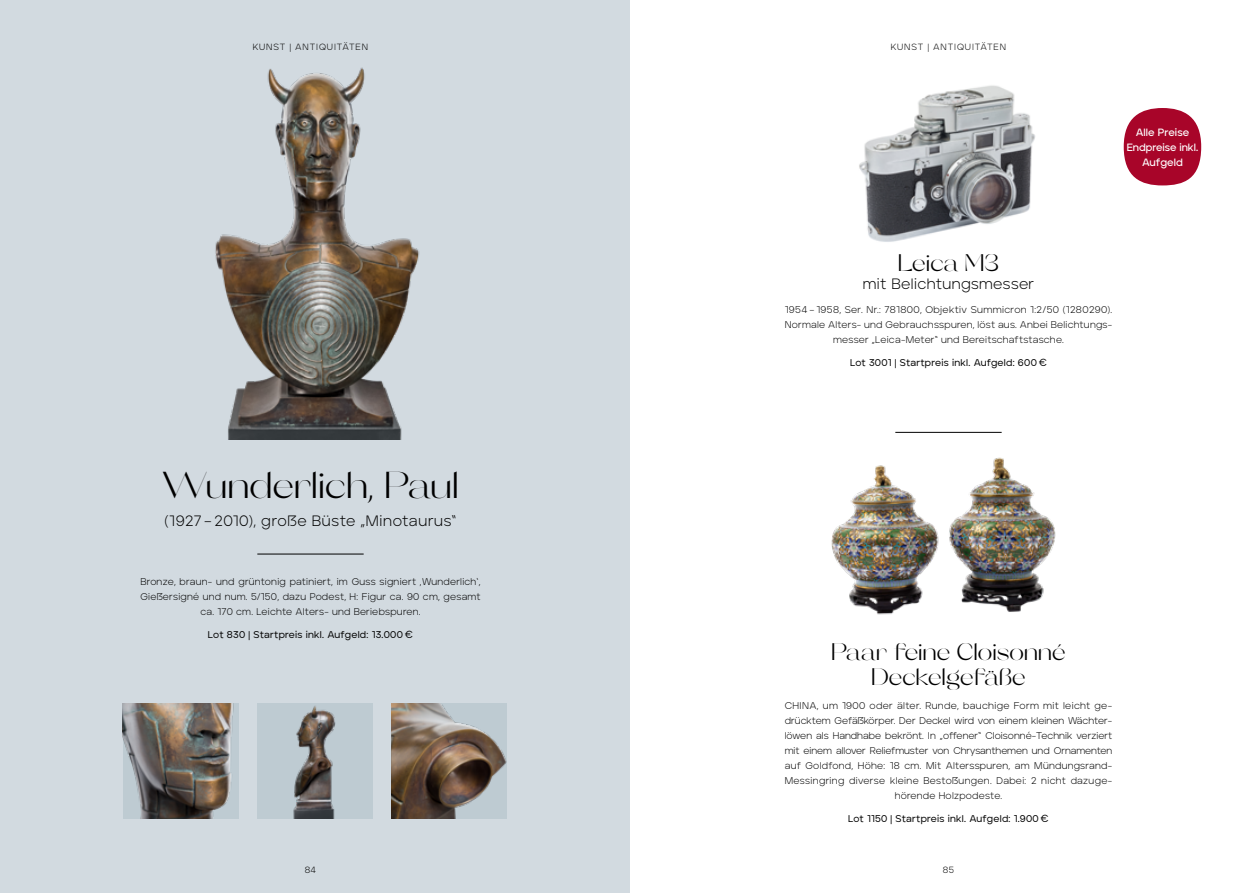
<style>
.page{position:relative;width:1259px;height:893px;background:#fff}
.page>*{position:absolute;margin:0;border:0;box-sizing:border-box;transform-origin:0 0}
.t1{font:37.5px "Orelo Semi Wide";letter-spacing:.01em;color:#000}
.t2{font:24px/25.5px "Orelo Semi Wide";letter-spacing:.01em;color:#000;text-align:center}
.t3{font:300 15px "Aventa";letter-spacing:.03em;color:#000}
.t4{font:300 15px "Aventa";letter-spacing:.05em;color:#000}
.t5{font:600 10.5px/15px "Aventa";color:#fff;text-align:center}
.t6{font:300 9.75px/15px "Aventa";letter-spacing:.025em;color:#000;text-align:justify}
.t7{font:500 9.75px "Aventa";letter-spacing:.03em;color:#000}
.t8{font:300 9.75px "Aventa";letter-spacing:-.005em;color:#000}
.t9{font:300 9.75px "Aventa";letter-spacing:.005em;color:#000}
.t10{font:300 9px "Aventa";letter-spacing:.1em;color:#000}
</style>
<div class="page">
<div style="left:0;top:0;width:629px;height:893px;background:#d2dae0"></div>
<hr style="left:895px;top:432px;width:106px;height:1px;background:#000">
<img style="left:391px;top:703px;width:115px;height:115px">
<img style="left:123px;top:703px;width:115px;height:115px">
<img style="left:257px;top:703px;width:115px;height:115px">
<hr style="left:257px;top:554px;width:107px;height:1px;background:#000">
<img style="left:831px;top:457px;width:225px;height:158px">
<img style="left:859px;top:85px;width:176px;height:157px">
<div style="left:1123px;top:108px;width:78px;height:77px;background:#a80529;border-radius:50%"></div>
<img style="left:215px;top:67px;width:205px;height:372px">
<p class="t10" style="left:253px;top:41px;width:117px">KUNST | ANTIQUITÄTEN</p>
<p class="t10" style="left:891px;top:41px;width:117px">KUNST | ANTIQUITÄTEN</p>
<p class="t5" style="left:1126px;top:124px;width:73px">Alle Preise<br>Endpreise inkl.<br>Aufgeld</p>
<h2 class="t2" style="left:898px;top:251px;width:102px">Leica M3</h2>
<h3 class="t3" style="left:863px;top:275px;width:173px">mit Belichtungsmesser</h3>
<p class="t6" style="left:784px;top:302px;width:329px">1954 – 1958, Ser. Nr.: 781800, Objektiv Summicron 1:2/50 (1280290).</p>
<p class="t6" style="left:784px;top:317px;width:329px">Normale Alters- und Gebrauchsspuren, löst aus. Anbei Belichtungs-</p>
<p class="t6" style="left:833px;top:332px;width:37px">messer</p>
<p class="t6" style="left:872px;top:338px;width:5px">”</p>
<p class="t6" style="left:875px;top:332px;width:190px">Leica-Meter“ und Bereitschaftstasche.</p>
<p class="t7" style="left:850px;top:357px;width:198px">Lot 3001 | Startpreis inkl. Aufgeld: 600 €</p>
<h1 class="t1" style="left:162px;top:464px;width:297px">Wunderlich, Paul</h1>
<h3 class="t3" style="left:164px;top:511px;width:192px">(1927 – 2010), große Büste</h3>
<h3 class="t3" style="left:360px;top:520px;width:6px">”</h3>
<h3 class="t4" style="left:366px;top:511px;width:92px">Minotaurus“</h3>
<p class="t6" style="left:140px;top:574px;width:342px;text-align:center">Bronze, braun- und grüntonig patiniert, im Guss signiert ‚Wunderlich‘,<br>Gießersigné und num. 5/150, dazu Podest, H: Figur ca. 90 cm, gesamt ca. 170 cm. Leichte Alters- und Beriebspuren.</p>
<p class="t7" style="left:208px;top:629px;width:207px">Lot 830 | Startpreis inkl. Aufgeld: 13.000 €</p>
<h2 class="t2" style="left:831px;top:639px;width:235px">Paar feine Cloisonné<br>Deckelgefäße</h2>
<p class="t6" style="left:784px;top:698px;width:329px">CHINA, um 1900 oder älter. Runde, bauchige Form mit leicht ge&shy;drücktem Gefäßkörper. Der Deckel wird von einem kleinen Wächter&shy;löwen als Handhabe bekrönt. In</p>
<p class="t6" style="left:940px;top:734px;width:5px">”</p>
<p class="t9" style="left:943px;top:729px;width:171px">offener“ Cloisonné-Technik verziert</p>
<p class="t8" style="left:784px;top:744px;width:329px">mit einem allover Reliefmuster von Chrysanthemen und Ornamenten</p>
<p class="t6" style="left:784px;top:758px;width:329px">auf Goldfond, Höhe: 18 cm. Mit Altersspuren, am Mündungsrand-</p>
<p class="t6" style="left:784px;top:773px;width:329px">Messingring diverse kleine Bestoßungen. Dabei: 2 nicht dazuge-</p>
<p class="t6" style="left:894px;top:788px;width:109px">hörende Holzpodeste.</p>
<p class="t7" style="left:848px;top:813px;width:202px">Lot 1150 | Startpreis inkl. Aufgeld: 1.900 €</p>
<p class="t10" style="left:305px;top:864px;width:13px">84</p>
<p class="t10" style="left:943px;top:864px;width:13px">85</p>
</div>
